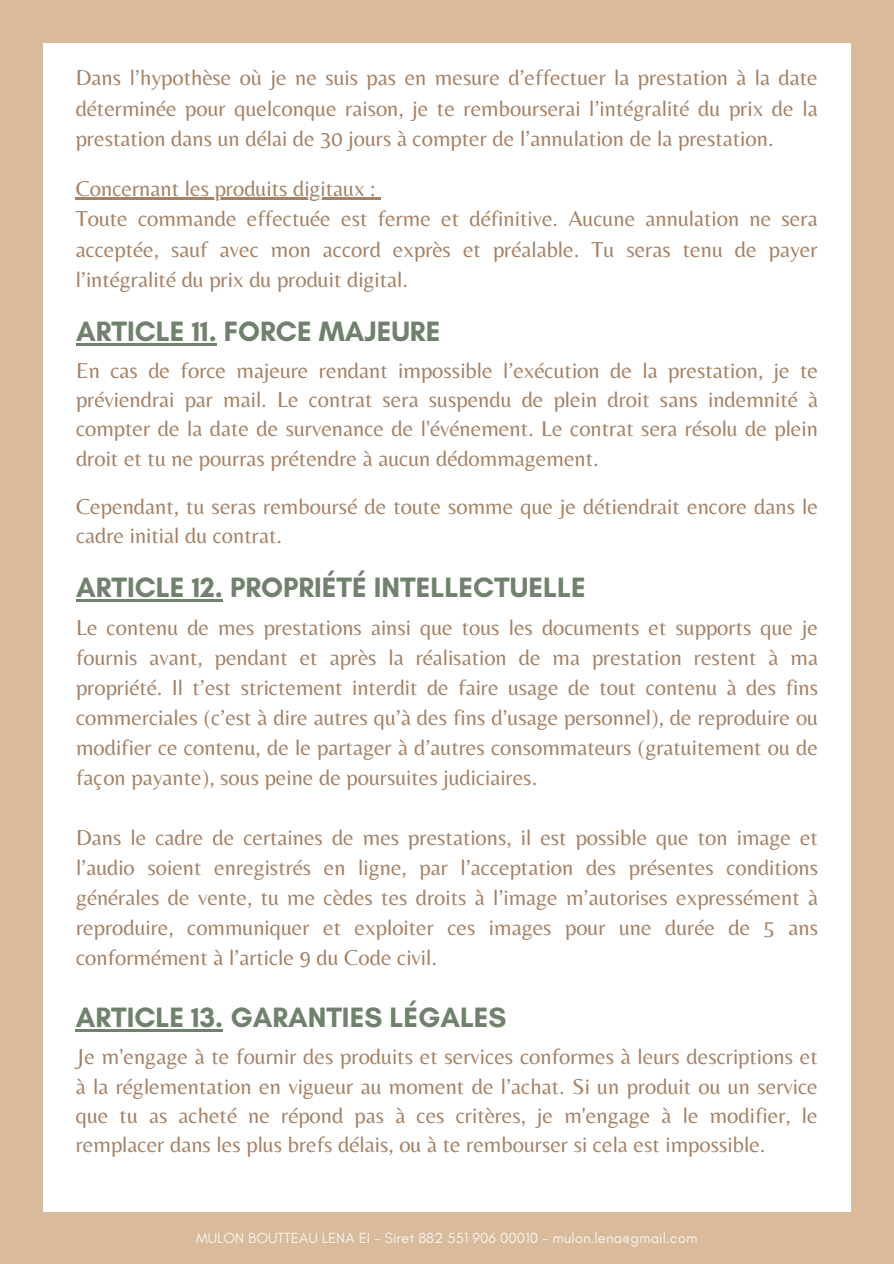
<style>
.page{position:relative;width:894px;height:1264px;background:#fff}
.page>*{position:absolute;margin:0;border:0;box-sizing:border-box;transform-origin:0 0}
.t1{font:700 28.5px "Glacial Indifference";color:#70816d}
.t2{font:22.5px/30px "Belleza";color:#a68266;text-align:justify}
.t3{font:15px "Glacial Indifference";color:#f6f3f0}
</style>
<div class="page">
<div style="left:0;top:0;width:893px;height:43px;background:#d9ba9b"></div>
<div style="left:0;top:0;width:43px;height:1263px;background:#d9ba9b"></div>
<div style="left:851px;top:0;width:42px;height:1263px;background:#d9ba9b"></div>
<hr style="left:76px;top:197px;width:299px;height:2px;background:#a68266">
<hr style="left:76px;top:343px;width:141px;height:2px;background:#70816d">
<div style="left:0;top:1212px;width:893px;height:51px;background:#d9ba9b"></div>
<hr style="left:76px;top:599px;width:147px;height:3px;background:#70816d">
<hr style="left:76px;top:1029px;width:147px;height:2px;background:#70816d">
<h2 class="t2" style="left:76px;top:62px;width:743px">Dans l’hypothèse où je ne suis pas en mesure d’effectuer la prestation à la date déterminée pour quelconque raison, je te rembourserai l’intégralité du prix de la prestation dans un délai de 30 jours à compter de l’annulation de la prestation.</h2>
<h2 class="t2" style="left:76px;top:173px;width:743px;text-align:left">Concernant les produits digitaux :<br>Toute commande effectuée est ferme et définitive. Aucune annulation ne sera acceptée, sauf avec mon accord exprès et préalable. Tu seras tenu de payer l’intégralité du prix du produit digital.</h2>
<h1 class="t1" style="left:76px;top:314px;width:365px">ARTICLE 11. FORCE MAJEURE</h1>
<h2 class="t2" style="left:76px;top:355px;width:743px;line-height:29.2px">En cas de force majeure rendant impossible l’exécution de la prestation, je te préviendrai par mail. Le contrat sera suspendu de plein droit sans indemnité à compter de la date de survenance de l'événement. Le contrat sera résolu de plein droit et tu ne pourras prétendre à aucun dédommagement.</h2>
<h2 class="t2" style="left:76px;top:491px;width:743px;line-height:29.2px">Cependant, tu seras remboursé de toute somme que je détiendrait encore dans le cadre initial du contrat.</h2>
<h2 class="t1" style="left:76px;top:570px;width:511px">ARTICLE 12. PROPRIÉTÉ INTELLECTUELLE</h2>
<h2 class="t2" style="left:76px;top:612px;width:743px">Le contenu de mes prestations ainsi que tous les documents et supports que je fournis avant, pendant et après la réalisation de ma prestation restent à ma propriété. Il t’est strictement interdit de faire usage de tout contenu à des fins commerciales (c’est à dire autres qu’à des fins d’usage personnel), de reproduire ou modifier ce contenu, de le partager à d’autres consommateurs (gratuitement ou de façon payante), sous peine de poursuites judiciaires.</h2>
<h1 class="t2" style="left:76px;top:822px;width:743px">Dans le cadre de certaines de mes prestations, il est possible que ton image et l’audio soient enregistrés en ligne, par l’acceptation des présentes conditions générales de vente, tu me cèdes tes droits à l’image m’autorises expressément à reproduire, communiquer et exploiter ces images pour une durée de 5 ans conformément à l’article 9 du Code civil.</h1>
<h2 class="t1" style="left:76px;top:1000px;width:432px">ARTICLE 13. GARANTIES LÉGALES</h2>
<p class="t2" style="left:76px;top:1041px;width:743px;line-height:29.2px">Je m'engage à te fournir des produits et services conformes à leurs descriptions et à la réglementation en vigueur au moment de l’achat. Si un produit ou un service que tu as acheté ne répond pas à ces critères, je m'engage à le modifier, le remplacer dans les plus brefs délais, ou à te rembourser si cela est impossible.</p>
<h1 class="t3" style="left:196px;top:1228px;width:502px">MULON BOUTTEAU LENA EI - Siret 882 551 906 00010 - mulon.lena@gmail.com</h1>
</div>
